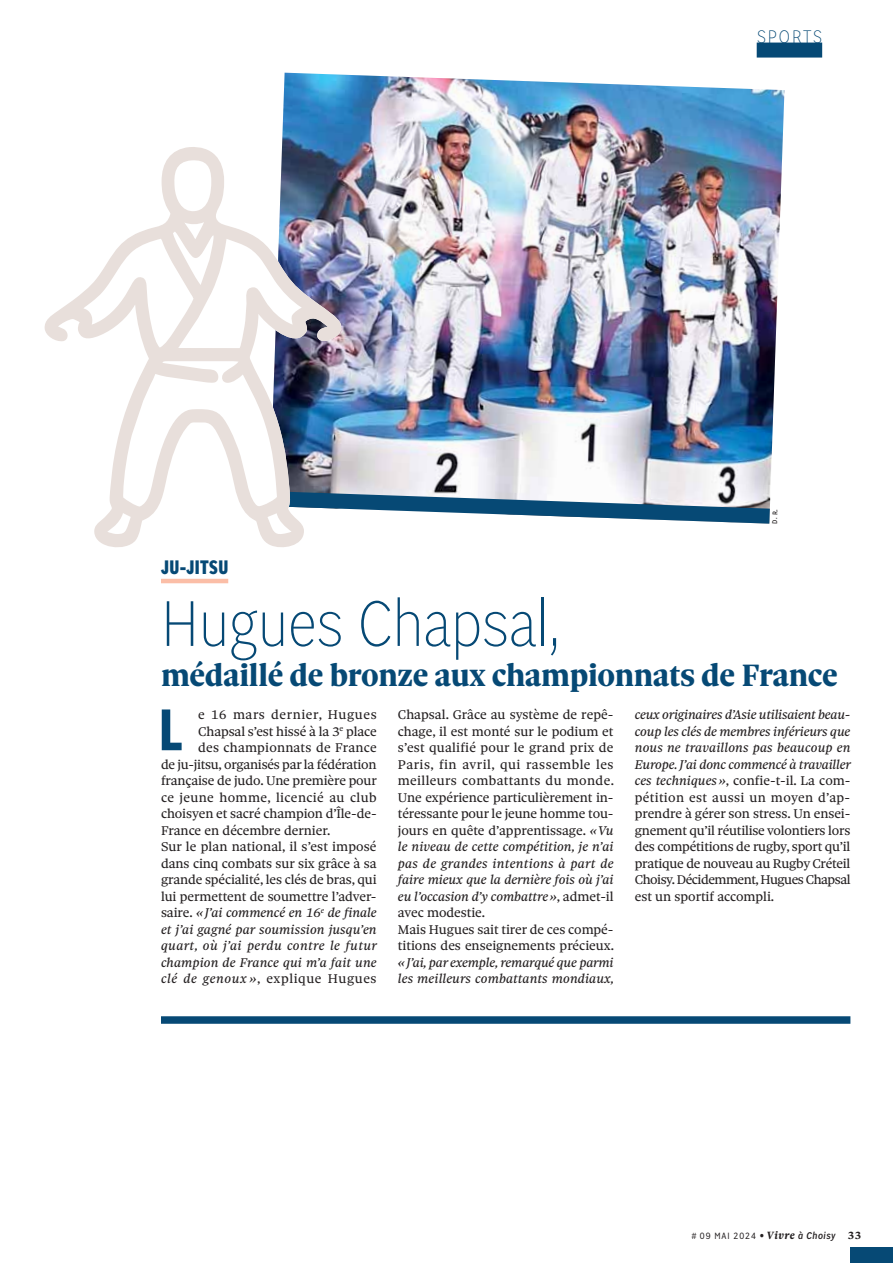
<style>
.page{position:relative;width:893px;height:1263px;background:#fff}
.page>*{position:absolute;margin:0;border:0;box-sizing:border-box;transform-origin:0 0}
.t1{font:300 condensed 69px "Sole Sans";color:#064975}
.t2{font:600 extra-condensed 63px "Sole Sans";color:#064975}
.t3{font:800 33px "Sole Serif Subhead";letter-spacing:-.01em;color:#064975}
.t4{font:700 extra-condensed 21px "Sole Sans";letter-spacing:.02em;color:#064975}
.t5{font:300 condensed 19.5px "Sole Sans";letter-spacing:.1em;color:#064975}
.t6{font:13.5px/16.5px "Sole Serif Text";letter-spacing:-.005em;color:#231f20}
.t7{font:italic 13.5px/16.5px "Sole Serif Text";letter-spacing:.01em;color:#231f20}
.t8{font:13.5px "Sole Serif Text";letter-spacing:.045em;color:#231f20}
.t9{font:italic 13.5px "Sole Serif Text";letter-spacing:.03em;color:#231f20}
.t10{font:13.5px "Sole Serif Text";letter-spacing:.03em;color:#231f20}
.t11{font:13.5px "Sole Serif Text";letter-spacing:.015em;color:#231f20}
.t12{font:condensed 9.75px "Sole Sans";letter-spacing:.1em;color:#231f20}
.t13{font:condensed 7.5px "Sole Sans";color:#231f20}
.s1{font-style:italic}
.s2{font-style:normal}
.s3{font-size:10.5px}
.s4{font-family:"Sole Serif Text";font-weight:700;font-style:italic;font-stretch:normal;font-size:11.25px}
.s5{font-weight:500;font-style:italic;font-size:10.5px}
.s6{font-family:"Sole Serif Text";font-weight:700;font-stretch:normal;font-size:11.25px}
</style>
<div class="page">
<img style="left:282px;top:73px;width:502px;height:410px">
<svg style="left:344px;top:483px;width:427px;height:41px"></svg>
<div style="left:757px;top:43px;width:65px;height:15px;background:#064975"></div>
<div style="left:161px;top:1016px;width:689px;height:8px;background:#064975"></div>
<hr style="left:161px;top:579px;width:67px;height:4px;background:#fbbea7">
<svg style="left:44px;top:146px;width:300px;height:401px"></svg>
<div style="left:850px;top:1248px;width:43px;height:15px;background:#064975"></div>
<h3 class="t5" style="left:757px;top:29px;width:67px">SPORTS</h3>
<p class="t13" style="left:772px;top:524px;width:16px;rotate:-88deg">D. R.</p>
<h3 class="t4" style="left:161px;top:554px;width:69px">JU-JITSU</h3>
<h1 class="t1" style="left:161px;top:597px;width:401px">Hugues Chapsal,</h1>
<h3 class="t3" style="left:161px;top:655px;width:678px">médaillé de bronze aux championnats de France</h3>
<p class="t6" style="left:398px;top:707px;width:218px">Chapsal. Grâce au système de repê&shy;chage, il est monté sur le podium et s’est qualifié pour le grand prix de Paris, fin avril, qui rassemble les meilleurs combattants du monde.<br>Une expérience particulièrement in&shy;téressante pour le jeune homme tou&shy;jours en quête d’apprentissage. <span class="s1">« Vu le niveau de cette compétition, je n’ai pas de grandes intentions à part de faire mieux que la dernière fois où j’ai eu l’occasion d’y combattre »</span>, admet-il avec modestie.<br>Mais Hugues sait tirer de ces compé&shy;titions des enseignements précieux.</p>
<p class="t7" style="left:398px;top:955px;width:218px">« J’ai, par exemple, remarqué que parmi les meilleurs combattants mondiaux,</p>
<h2 class="t2" style="left:159px;top:692px;width:25px">L</h2>
<p class="t6" style="left:635px;top:707px;width:218px;text-align:justify"><span class="s1">ceux originaires d’Asie utilisaient beau&shy;coup les clés de membres inférieurs que nous ne travaillons pas beaucoup en Europe. J’ai donc commencé à travailler ces techniques »</span>, confie-t-il. La com&shy;pétition est aussi un moyen d’ap&shy;prendre à gérer son stress. Un ensei&shy;gnement qu’il réutilise volontiers lors des compétitions de rugby, sport qu’il pratique de nouveau au Rugby Créteil Choisy. Décidemment, Hugues Chapsal est un sportif accompli.</p>
<p class="t8" style="left:198px;top:708px;width:180px">e 16 mars dernier, Hugues</p>
<p class="t6" style="left:198px;top:724px;width:180px">Chapsal s’est hissé à la 3<sup>e</sup> place</p>
<p class="t11" style="left:198px;top:741px;width:180px">des championnats de France</p>
<p class="t6" style="left:161px;top:757px;width:217px">de ju-jitsu, organisés par la fédération</p>
<p class="t6" style="left:161px;top:773px;width:217px">française de judo. Une première pour</p>
<p class="t10" style="left:161px;top:791px;width:217px">ce jeune homme, licencié au club</p>
<p class="t6" style="left:161px;top:806px;width:217px">choisyen et sacré champion d’Île-de-</p>
<p class="t6" style="left:161px;top:823px;width:171px">France en décembre dernier.</p>
<p class="t6" style="left:161px;top:839px;width:217px">Sur le plan national, il s’est imposé</p>
<p class="t6" style="left:161px;top:856px;width:217px">dans cinq combats sur six grâce à sa</p>
<p class="t6" style="left:161px;top:872px;width:217px">grande spécialité, les clés de bras, qui</p>
<p class="t6" style="left:161px;top:889px;width:217px">lui permettent de soumettre l’adver-</p>
<p class="t7" style="left:161px;top:906px;width:217px"><span class="s2">saire.</span> « J’ai commencé en 16<sup>e</sup> de finale</p>
<p class="t7" style="left:161px;top:922px;width:217px">et j’ai gagné par soumission jusqu’en</p>
<p class="t9" style="left:161px;top:940px;width:217px">quart, où j’ai perdu contre le futur</p>
<p class="t7" style="left:161px;top:955px;width:217px">champion de France qui m’a fait une</p>
<p class="t8" style="left:161px;top:972px;width:217px"><span class="s1">clé de genoux »</span>, explique Hugues</p>
<p class="t12" style="left:692px;top:1230px;width:171px"># 09 MAI 2024 <span class="s3">•</span> <span class="s4">Vivre</span> <span class="s5">à Choisy</span> <span class="s6">33</span></p>
</div>
